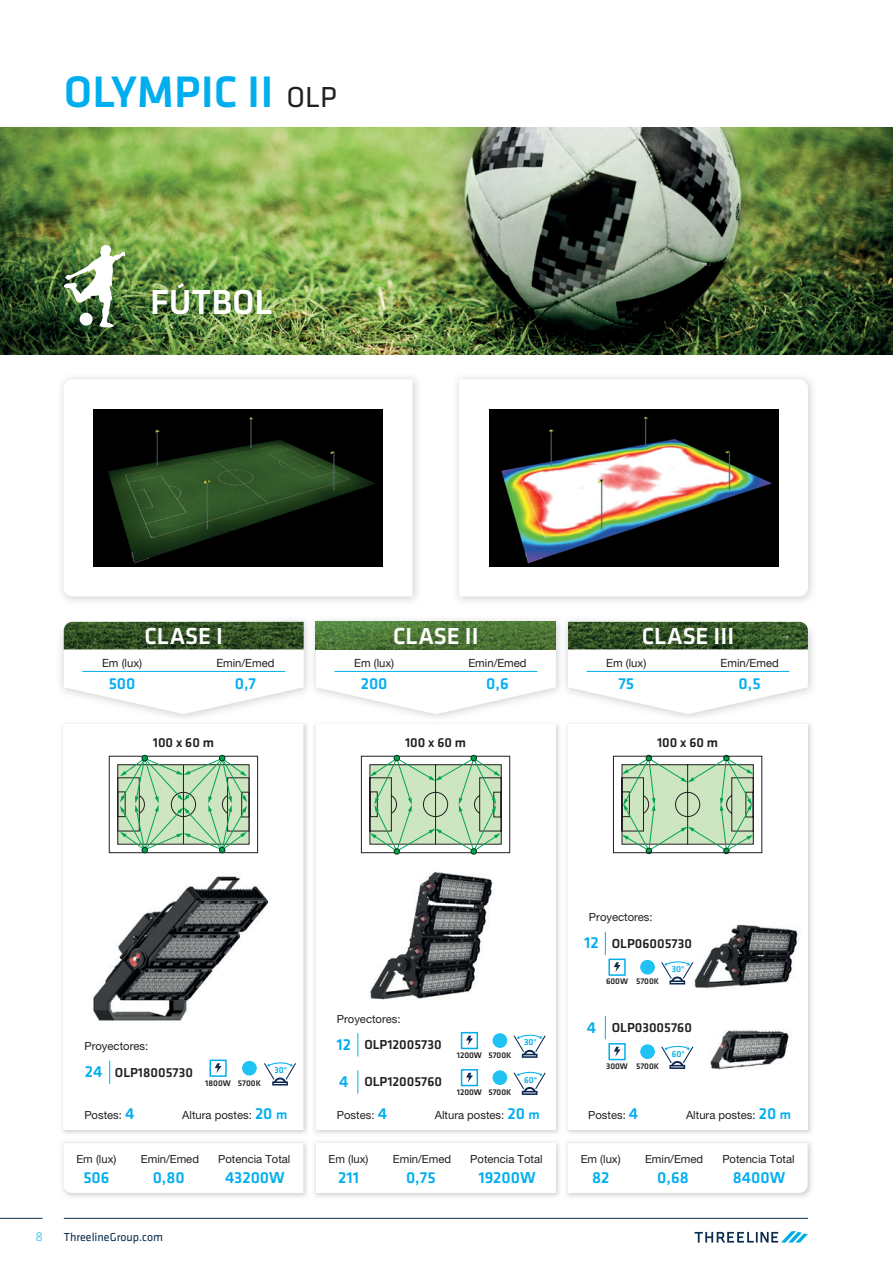
<style>
.page{position:relative;width:893px;height:1263px;background:#fff}
.page>*{position:absolute;margin:0;border:0;box-sizing:border-box;transform-origin:0 0}
.t1{font:500 45.75px "Klavika";color:#00aeef}
.t2{font:500 36px "Klavika";color:#fff}
.t3{font:500 24px "Klavika";color:#fff}
.t4{font:500 16.5px "Klavika";color:#00aeef}
.t5{font:500 13.5px "Klavika";color:#231f20}
.t6{font:500 13.5px "Klavika";color:#231f20}
.t7{font:12px "Klavika";color:#0a2d4e}
.t8{font:300 12px "Noto Sans";color:#00aeef}
.t9{font:11.25px "Helvetica Neue LT Pro";color:#231f20}
.t10{font:11.25px "Helvetica Neue";color:#231f20}
.t11{font:500 9px "Klavika";color:#00aeef}
.t12{font:500 8.55px "Klavika";color:#231f20}
.s1{font-weight:400;font-size:30px;color:#231f20}
.s2{font-size:16.5px;color:#00aeef}
.s3{font-family:"Klavika";font-weight:500;font-size:16.5px;color:#00aeef}
.s4{font-family:"Klavika";font-weight:500;font-size:13.5px;color:#00aeef}
</style>
<div class="page">
<svg style="left:695px;top:1231px;width:113px;height:11px"></svg>
<hr style="left:64px;top:1218px;width:744px;height:1px;background:#0a2d4e">
<hr style="left:0;top:1218px;width:43px;height:1px;background:#0a2d4e">
<img style="left:0;top:128px;width:893px;height:226px">
<img style="left:62px;top:723px;width:246px;height:474px">
<div style="left:63px;top:724px;width:240px;height:406px;background:#fff"></div>
<img style="left:62px;top:1137px;width:246px;height:1px">
<svg style="left:63px;top:1143px;width:240px;height:50px"></svg>
<img style="left:314px;top:723px;width:498px;height:411px">
<div style="left:568px;top:724px;width:240px;height:406px;background:#fff"></div>
<div style="left:316px;top:724px;width:239px;height:406px;background:#fff"></div>
<img style="left:314px;top:1142px;width:246px;height:55px">
<svg style="left:565px;top:1140px;width:243px;height:53px"></svg>
<div style="left:316px;top:1143px;width:239px;height:50px;background:#fff"></div>
<svg style="left:622px;top:755px;width:132px;height:99px;background:#b8d4b5"></svg>
<img style="left:93px;top:876px;width:176px;height:145px">
<img style="left:710px;top:1030px;width:79px;height:40px">
<img style="left:693px;top:924px;width:105px;height:65px">
<svg style="left:109px;top:1061px;width:1px;height:23px"></svg>
<svg style="left:358px;top:1033px;width:1px;height:23px"></svg>
<svg style="left:358px;top:1070px;width:1px;height:23px"></svg>
<svg style="left:605px;top:932px;width:1px;height:23px"></svg>
<svg style="left:605px;top:1016px;width:1px;height:23px"></svg>
<img style="left:370px;top:872px;width:123px;height:128px">
<div style="left:109px;top:756px;width:149px;height:97px;border:1px solid #231f20"></div>
<div style="left:227px;top:778px;width:22px;height:53px;border:1px solid #231f20"></div>
<svg style="left:120px;top:755px;width:127px;height:98px;background:#b3d3b2"></svg>
<div style="left:361px;top:756px;width:149px;height:97px;border:1px solid #231f20"></div>
<svg style="left:369px;top:755px;width:133px;height:99px;background:#b7d2b3"></svg>
<div style="left:613px;top:756px;width:149px;height:97px;border:1px solid #231f20"></div>
<div style="left:209px;top:1059px;width:18px;height:18px;border:2px solid #00aeef"></div>
<svg style="left:215px;top:1063px;width:7px;height:10px"></svg>
<div style="left:242px;top:1061px;width:15px;height:14px;background:#1fc2f3;border-radius:50%"></div>
<svg style="left:264px;top:1062px;width:32px;height:23px"></svg>
<div style="left:461px;top:1032px;width:17px;height:17px;border:2px solid #00aeef"></div>
<svg style="left:466px;top:1036px;width:7px;height:9px"></svg>
<div style="left:493px;top:1033px;width:14px;height:15px;background:#1fc2f3;border-radius:50%"></div>
<svg style="left:514px;top:1034px;width:32px;height:24px"></svg>
<div style="left:608px;top:958px;width:18px;height:18px;border:2px solid #00aeef"></div>
<svg style="left:614px;top:962px;width:6px;height:10px"></svg>
<div style="left:640px;top:960px;width:15px;height:14px;background:#1fc2f3;border-radius:50%"></div>
<svg style="left:661px;top:961px;width:32px;height:23px"></svg>
<div style="left:608px;top:1043px;width:18px;height:17px;border:2px solid #00aeef"></div>
<svg style="left:614px;top:1047px;width:6px;height:9px"></svg>
<div style="left:640px;top:1044px;width:15px;height:15px;background:#1fc2f3;border-radius:50%"></div>
<svg style="left:661px;top:1045px;width:32px;height:24px"></svg>
<div style="left:461px;top:1069px;width:17px;height:17px;border:2px solid #00aeef"></div>
<svg style="left:466px;top:1073px;width:7px;height:9px"></svg>
<div style="left:493px;top:1070px;width:14px;height:15px;background:#1fc2f3;border-radius:50%"></div>
<svg style="left:514px;top:1071px;width:32px;height:24px"></svg>
<img style="left:61px;top:377px;width:357px;height:225px">
<svg style="left:64px;top:379px;width:348px;height:217px"></svg>
<svg style="left:459px;top:379px;width:349px;height:217px"></svg>
<img style="left:60px;top:620px;width:244px;height:71px">
<img style="left:94px;top:409px;width:289px;height:157px">
<img style="left:489px;top:409px;width:289px;height:157px">
<img style="left:315px;top:620px;width:242px;height:2px">
<svg style="left:64px;top:622px;width:744px;height:101px"></svg>
<hr style="left:82px;top:671px;width:203px;height:1px;background:#00aeef">
<hr style="left:587px;top:671px;width:202px;height:1px;background:#00aeef">
<hr style="left:334px;top:671px;width:203px;height:1px;background:#00aeef">
<img style="left:316px;top:622px;width:240px;height:27px">
<img style="left:568px;top:622px;width:240px;height:27px">
<svg style="left:63px;top:245px;width:62px;height:82px"></svg>
<div style="left:80px;top:313px;width:13px;height:13px;background:#fff;border-radius:50%"></div>
<h1 class="t1" style="left:64px;top:67px;width:274px">OLYMPIC II <span class="s1">OLP</span></h1>
<h2 class="t2" style="left:150px;top:283px;width:124px">FÚTBOL</h2>
<h3 class="t3" style="left:144px;top:623px;width:80px">CLASE I</h3>
<h3 class="t3" style="left:393px;top:623px;width:87px">CLASE II</h3>
<h3 class="t3" style="left:642px;top:623px;width:94px">CLASE III</h3>
<p class="t10" style="left:102px;top:655px;width:42px">Em (lux)</p>
<p class="t10" style="left:354px;top:655px;width:42px">Em (lux)</p>
<p class="t10" style="left:606px;top:655px;width:42px">Em (lux)</p>
<h3 class="t4" style="left:109px;top:674px;width:28px">500</h3>
<h3 class="t4" style="left:361px;top:674px;width:28px">200</h3>
<h3 class="t4" style="left:618px;top:674px;width:17px">75</h3>
<p class="t10" style="left:216px;top:655px;width:60px">Emin/Emed</p>
<p class="t10" style="left:468px;top:655px;width:60px">Emin/Emed</p>
<p class="t10" style="left:720px;top:655px;width:60px">Emin/Emed</p>
<h3 class="t4" style="left:235px;top:674px;width:23px">0,7</h3>
<h3 class="t4" style="left:486px;top:674px;width:24px">0,6</h3>
<h3 class="t4" style="left:739px;top:674px;width:24px">0,5</h3>
<p class="t6" style="left:153px;top:735px;width:63px">100 x 60 m</p>
<p class="t6" style="left:657px;top:735px;width:63px">100 x 60 m</p>
<p class="t6" style="left:405px;top:735px;width:63px">100 x 60 m</p>
<p class="t9" style="left:589px;top:910px;width:65px">Proyectores:</p>
<p class="t5" style="left:584px;top:936px;width:109px"><span class="s2">12</span> OLP06005730</p>
<p class="t9" style="left:84px;top:1039px;width:65px">Proyectores:</p>
<p class="t5" style="left:85px;top:1065px;width:110px"><span class="s2">24</span> OLP18005730</p>
<p class="t12" style="left:205px;top:1078px;width:57px">1800W 5700K</p>
<p class="t11" style="left:274px;top:1065px;width:14px">30°</p>
<p class="t9" style="left:337px;top:1012px;width:65px">Proyectores:</p>
<p class="t5" style="left:337px;top:1038px;width:107px"><span class="s2">12</span> OLP12005730</p>
<p class="t5" style="left:339px;top:1075px;width:104px"><span class="s2">4</span> OLP12005760</p>
<p class="t12" style="left:457px;top:1050px;width:56px">1200W 5700K</p>
<p class="t12" style="left:457px;top:1087px;width:56px">1200W 5700K</p>
<p class="t11" style="left:524px;top:1037px;width:14px">30°</p>
<p class="t11" style="left:524px;top:1075px;width:15px">60°</p>
<p class="t12" style="left:606px;top:977px;width:55px">600W 5700K</p>
<p class="t11" style="left:672px;top:964px;width:14px">30°</p>
<p class="t5" style="left:587px;top:1020px;width:107px"><span class="s2">4</span> OLP03005760</p>
<p class="t12" style="left:606px;top:1061px;width:54px">300W 5700K</p>
<p class="t11" style="left:672px;top:1049px;width:15px">60°</p>
<p class="t9" style="left:84px;top:1108px;width:52px">Postes: <span class="s3">4</span></p>
<p class="t9" style="left:182px;top:1108px;width:106px">Altura postes: <span class="s3">20</span> <span class="s4">m</span></p>
<p class="t9" style="left:337px;top:1108px;width:52px">Postes: <span class="s3">4</span></p>
<p class="t9" style="left:435px;top:1108px;width:106px">Altura postes: <span class="s3">20</span> <span class="s4">m</span></p>
<p class="t9" style="left:588px;top:1108px;width:52px">Postes: <span class="s3">4</span></p>
<p class="t9" style="left:686px;top:1108px;width:106px">Altura postes: <span class="s3">20</span> <span class="s4">m</span></p>
<p class="t9" style="left:76px;top:1152px;width:42px">Em (lux)</p>
<p class="t9" style="left:141px;top:1152px;width:60px">Emin/Emed</p>
<p class="t9" style="left:218px;top:1152px;width:74px">Potencia Total</p>
<p class="t9" style="left:329px;top:1152px;width:42px">Em (lux)</p>
<p class="t9" style="left:393px;top:1152px;width:60px">Emin/Emed</p>
<p class="t9" style="left:470px;top:1152px;width:74px">Potencia Total</p>
<p class="t9" style="left:581px;top:1152px;width:42px">Em (lux)</p>
<p class="t9" style="left:645px;top:1152px;width:60px">Emin/Emed</p>
<p class="t9" style="left:722px;top:1152px;width:74px">Potencia Total</p>
<h3 class="t4" style="left:83px;top:1168px;width:28px">506</h3>
<h3 class="t4" style="left:153px;top:1168px;width:34px">0,80</h3>
<h3 class="t4" style="left:225px;top:1168px;width:61px">43200W</h3>
<h3 class="t4" style="left:338px;top:1168px;width:22px">211</h3>
<h3 class="t4" style="left:406px;top:1168px;width:31px">0,75</h3>
<h3 class="t4" style="left:478px;top:1168px;width:59px">19200W</h3>
<h3 class="t4" style="left:592px;top:1168px;width:19px">82</h3>
<h3 class="t4" style="left:657px;top:1168px;width:33px">0,68</h3>
<h3 class="t4" style="left:733px;top:1168px;width:54px">8400W</h3>
<p class="t8" style="left:36px;top:1230px;width:8px">8</p>
<p class="t7" style="left:64px;top:1231px;width:101px">ThreelineGroup.com</p>
</div>
